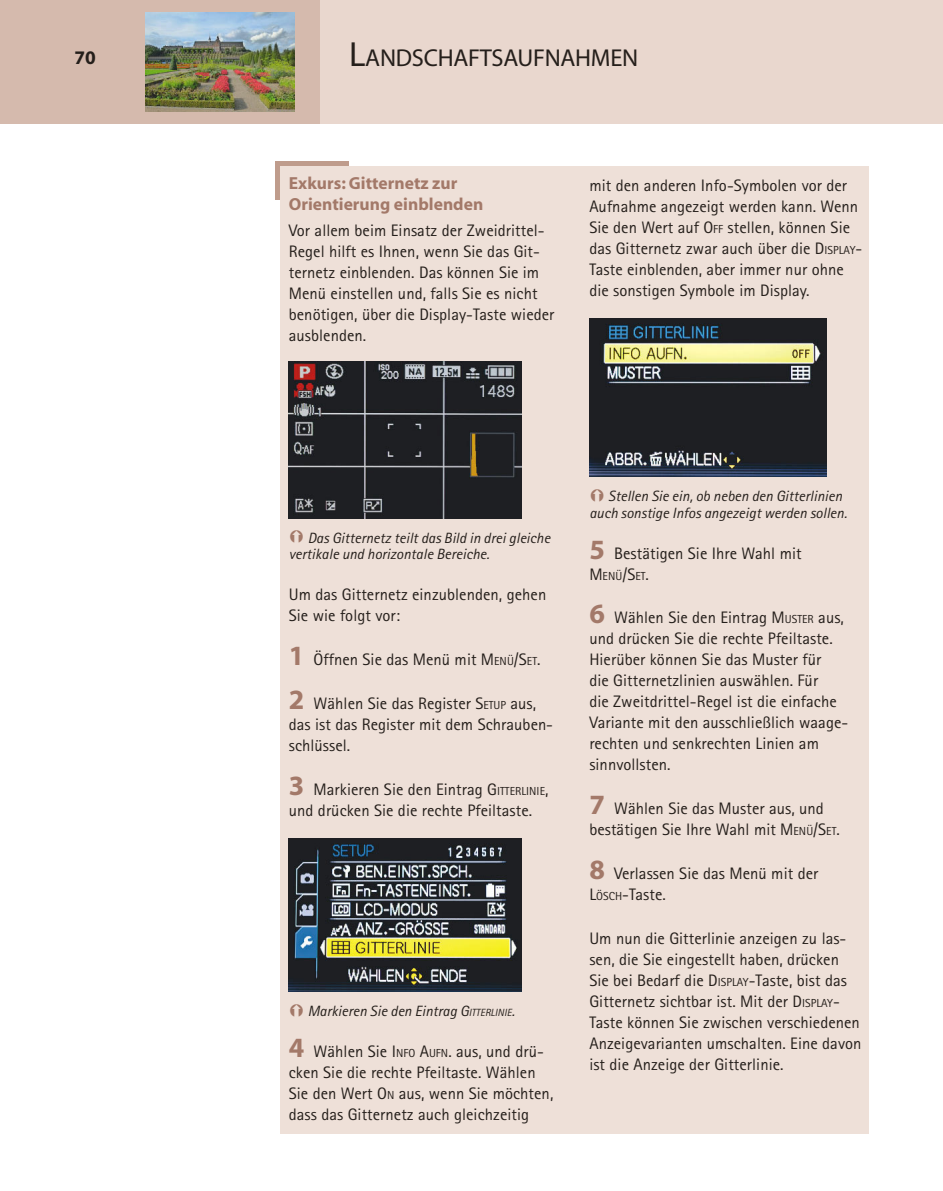
<style>
.page{position:relative;width:943px;height:1191px;background:#fff}
.page>*{position:absolute;margin:0;border:0;box-sizing:border-box;transform-origin:0 0}
.t1{font:24.5px "Myriad";letter-spacing:-.01em;color:#251f1b}
.t2{font:700 19.25px "Myriad";color:#251f1b}
.t3{font:700 17.5px/21px "Myriad";color:#a37969}
.t4{font:16.62px/21px "Rotis Sans Serif";letter-spacing:.005em;color:#251f1b}
.t5{font:italic 14.88px/16.6px "Rotis Sans Serif";color:#251f1b}
.t6{font:11.72px "Rotis Sans Serif";color:#251f1b}
.s1{font-size:35px}
.s2{font-style:inherit}
.s3{font-size:11.72px}
.s4{font-family:"Myriad";font-weight:700;font-size:28px;color:#a37969}
.s5{font-size:10.33px}
.s6{font-size:16.62px}
</style>
<div class="page">
<div style="left:319px;top:0;width:347px;height:124px;background:#e9d7ce"></div>
<div style="left:666px;top:0;width:277px;height:124px;background:#e9d7ce"></div>
<div style="left:0;top:0;width:319px;height:124px;background:#d5baad"></div>
<img style="left:145px;top:12px;width:149px;height:99px">
<div style="left:275px;top:161px;width:73px;height:38px;background:#bf9c8c"></div>
<div style="left:280px;top:166px;width:588px;height:967px;background:#eee0d8"></div>
<img style="left:289px;top:361px;width:233px;height:157px">
<img style="left:289px;top:838px;width:233px;height:154px">
<img style="left:589px;top:318px;width:237px;height:159px">
<p class="t2" style="left:74px;top:48px;width:23px">70</p>
<h1 class="t1" style="left:349px;top:45px;width:291px"><span class="s1">L</span>ANDSCHAFTSAUFNAHMEN</h1>
<p class="t3" style="left:289px;top:173px;width:196px">Exkurs: Gitternetz zur<br>Orientierung einblenden</p>
<p class="t4" style="left:289px;top:220px;width:267px">Vor allem beim Einsatz der Zweidrittel-Regel hilft es Ihnen, wenn Sie das Git&shy;ternetz einblenden. Das können Sie im Menü einstellen und, falls Sie es nicht benötigen, über die Display-Taste wieder ausblenden.</p>
<p class="t4" style="left:589px;top:174px;width:274px">mit den anderen Info-Symbolen vor der Aufnahme angezeigt werden kann. Wenn Sie den Wert auf <span class="s2">O</span><span class="s3">FF</span> stellen, können Sie das Gitternetz zwar auch über die <span class="s2">D</span><span class="s3">ISPLAY</span>-Taste einblenden, aber immer nur ohne die sonstigen Symbole im Display.</p>
<p class="t5" style="left:289px;top:529px;width:263px;text-indent:19px">Das Gitternetz teilt das Bild in drei gleiche vertikale und horizontale Bereiche.</p>
<p class="t4" style="left:289px;top:584px;width:259px">Um das Gitternetz einzublenden, gehen<br>Sie wie folgt vor:</p>
<p class="t4" style="left:289px;top:648px;width:253px"><span class="s4">1</span> Öffnen Sie das Menü mit <span class="s2">M</span><span class="s3">ENÜ</span><span class="s2">/S</span><span class="s3">ET</span>.</p>
<p class="t4" style="left:289px;top:692px;width:266px"><span class="s4">2</span> Wählen Sie das Register <span class="s2">S</span><span class="s3">ETUP</span> aus, das ist das Register mit dem Schrauben&shy;schlüssel.</p>
<p class="t4" style="left:289px;top:778px;width:261px"><span class="s4">3</span> Markieren Sie den Eintrag <span class="s2">G</span> <span class="s3">ITTERLINIE</span><span class="s2">, </span>und drücken Sie die rechte Pfeiltaste.</p>
<p class="t5" style="left:308px;top:1002px;width:209px">Markieren Sie den Eintrag <span class="s2">G</span><span class="s5">ITTERLINIE</span><span class="s2">.</span></p>
<p class="t4" style="left:289px;top:1040px;width:266px"><span class="s4">4</span> Wählen Sie <span class="s2">I</span> <span class="s3">NFO</span> <span class="s2">A</span><span class="s3">UFN</span><span class="s2">.</span> aus, und drü&shy;cken Sie die rechte Pfeiltaste. Wählen Sie den Wert <span class="s2">O</span><span class="s3">N</span> aus, wenn Sie möchten, dass das Gitternetz auch gleichzeitig</p>
<p class="t5" style="left:589px;top:488px;width:259px;text-indent:19px">Stellen Sie ein, ob neben den Gitterlinien auch sonstige Infos angezeigt werden sollen.</p>
<p class="t4" style="left:589px;top:542px;width:214px"><span class="s4">5</span> Bestätigen Sie Ihre Wahl mit</p>
<p class="t6" style="left:589px;top:568px;width:61px"><span class="s6">M</span>ENÜ<span class="s6">/S</span>ET<span class="s6">.</span></p>
<p class="t4" style="left:589px;top:607px;width:258px"><span class="s4">6</span> Wählen Sie den Eintrag <span class="s2">M</span><span class="s3">USTER</span> aus, und drücken Sie die rechte Pfeiltaste.<br>Hierüber können Sie das Muster für<br>die Gitternetzlinien auswählen. Für<br>die Zweitdrittel-Regel ist die einfache Variante mit den ausschließlich waage&shy;rechten und senkrechten Linien am sinnvollsten.</p>
<p class="t4" style="left:589px;top:798px;width:252px"><span class="s4">7</span> Wählen Sie das Muster aus, und bestätigen Sie Ihre Wahl mit <span class="s2">M</span><span class="s3">ENÜ</span><span class="s2">/S</span><span class="s3">ET</span>.</p>
<p class="t4" style="left:589px;top:863px;width:230px"><span class="s4">8</span> Verlassen Sie das Menü mit der<br><span class="s2">L</span><span class="s3">ÖSCH</span>-Taste.</p>
<p class="t4" style="left:589px;top:927px;width:274px">Um nun die Gitterlinie anzeigen zu las&shy;sen, die Sie eingestellt haben, drücken Sie bei Bedarf die <span class="s2">D</span><span class="s3">ISPLAY</span>-Taste, bist das Gitternetz sichtbar ist. Mit der <span class="s2">D</span><span class="s3">ISPLAY</span>-Taste können Sie zwischen verschiedenen Anzeigevarianten umschalten. Eine davon ist die Anzeige der Gitterlinie.</p>
</div>
